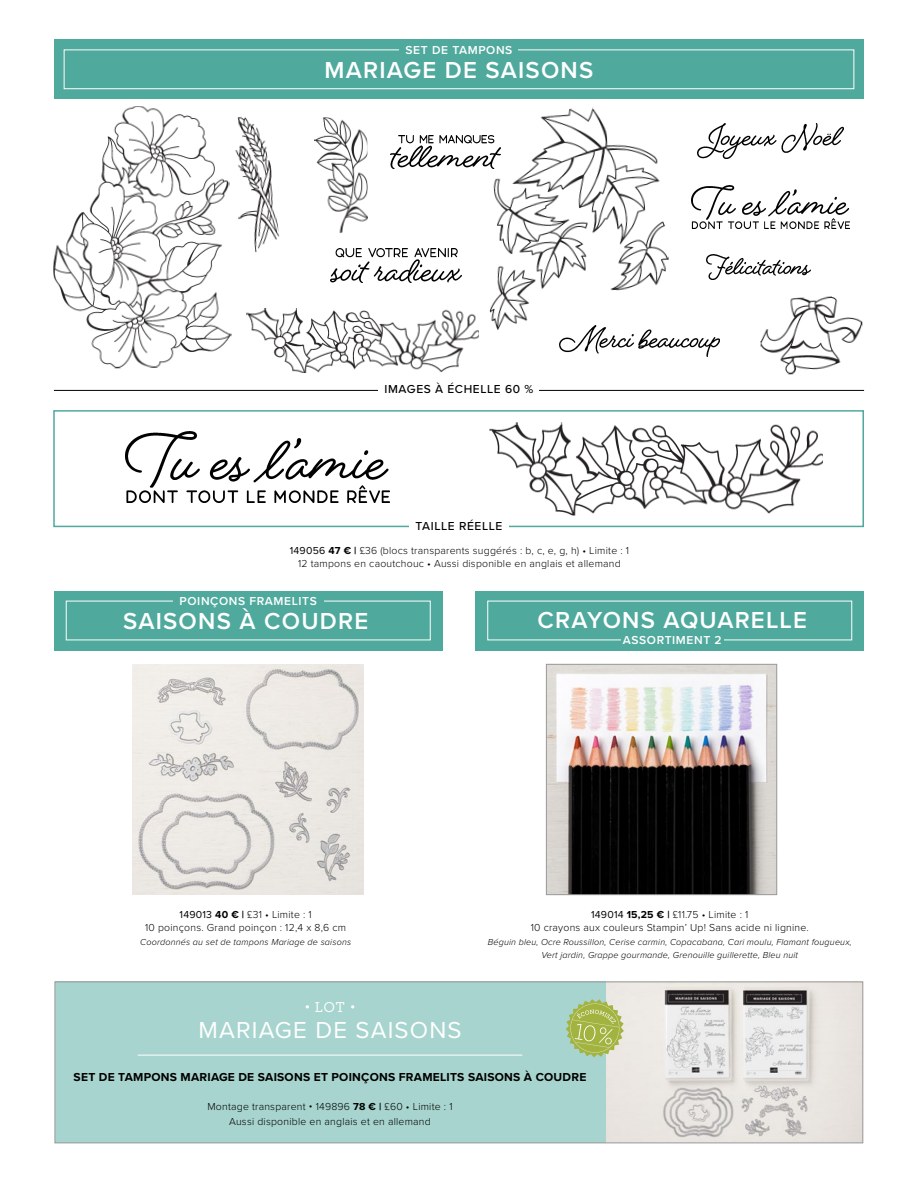
<style>
.page{position:relative;width:918px;height:1188px;background:#fff}
.page>*{position:absolute;margin:0;border:0;box-sizing:border-box;transform-origin:0 0}
.t1{font:600 24px "Proxima Nova A";letter-spacing:.05em;color:#fff}
.t2{font:24px "Proxima Nova";letter-spacing:.05em;color:#fff}
.t3{font:500 15px "Archer";color:#fff}
.t4{font:700 12px "Proxima Nova";letter-spacing:.02em;color:#000}
.t5{font:600 12px "Proxima Nova A";letter-spacing:.05em;color:#fff}
.t6{font:500 12px "Proxima Nova A";letter-spacing:.05em;color:#000}
.t7{font:300 10.5px/13.5px "Proxima Nova";letter-spacing:.02em;color:#000;text-align:center}
.t8{font:italic 300 9px/13.5px "Proxima Nova";letter-spacing:.02em;color:#000;text-align:center}
.s1{font-weight:400}
.s2{font-weight:700}
.s3{font-family:"Proxima Nova A";font-weight:400}
</style>
<div class="page">
<img style="left:605px;top:984px;width:256px;height:157px">
<div style="left:54px;top:591px;width:388px;height:60px;background:#4fa99d"></div>
<div style="left:476px;top:591px;width:388px;height:60px;background:#4fa99d"></div>
<img style="left:548px;top:666px;width:227px;height:227px">
<div style="left:546px;top:664px;width:231px;height:231px;border:1px solid #999"></div>
<div style="left:54px;top:39px;width:810px;height:60px;background:#4fa99d"></div>
<div style="left:64px;top:50px;width:790px;height:39px;border:1px solid #fff"></div>
<div style="left:400px;top:45px;width:118px;height:13px;background:#4fa99d"></div>
<img style="left:489px;top:422px;width:334px;height:94px">
<div style="left:53px;top:410px;width:811px;height:117px;border:2px solid #4fa99d"></div>
<div style="left:409px;top:521px;width:100px;height:14px;background:#fff"></div>
<img style="left:489px;top:107px;width:180px;height:223px">
<img style="left:760px;top:296px;width:103px;height:79px">
<img style="left:246px;top:308px;width:233px;height:65px">
<img style="left:53px;top:106px;width:179px;height:263px">
<img style="left:227px;top:114px;width:53px;height:140px">
<img style="left:314px;top:117px;width:54px;height:116px">
<hr style="left:54px;top:390px;width:810px;height:1px;background:#000">
<div style="left:379px;top:384px;width:160px;height:11px;background:#fff"></div>
<div style="left:55px;top:982px;width:550px;height:161px;background:#a7d4ce"></div>
<div style="left:55px;top:982px;width:808px;height:161px;border:1px solid #999"></div>
<hr style="left:138px;top:1055px;width:384px;height:1px;background:#fff">
<img style="left:133px;top:664px;width:231px;height:231px">
<img style="left:390px;top:135px;width:111px;height:34px">
<img style="left:707px;top:254px;width:104px;height:25px">
<img style="left:697px;top:123px;width:146px;height:36px">
<img style="left:691px;top:186px;width:159px;height:42px">
<img style="left:330px;top:248px;width:132px;height:34px">
<img style="left:560px;top:325px;width:160px;height:31px">
<img style="left:125px;top:432px;width:265px;height:71px">
<svg style="left:566px;top:999px;width:58px;height:58px;background:#b3c479"></svg>
<p class="t5" style="left:406px;top:41px;width:108px">SET DE TAMPONS</p>
<p class="t1" style="left:325px;top:52px;width:270px">MARIAGE DE SAISONS</p>
<p class="t6" style="left:385px;top:381px;width:150px">IMAGES À ÉCHELLE 60 %</p>
<p class="t6" style="left:416px;top:517px;width:88px">TAILLE RÉELLE</p>
<p class="t7" style="left:290px;top:543px;width:341px"><span class="s1">149056</span> <span class="s2">47 € |</span> £36 (blocs transparents suggérés : b, c, e, g, h) • Limite : 1</p>
<p class="t7" style="left:298px;top:557px;width:324px">12 tampons en caoutchouc • Aussi disponible en anglais et allemand</p>
<p class="t5" style="left:180px;top:592px;width:139px">POINÇONS FRAMELITS</p>
<p class="t1" style="left:123px;top:603px;width:246px">SAISONS À COUDRE</p>
<p class="t1" style="left:538px;top:602px;width:271px">CRAYONS AQUARELLE</p>
<p class="t5" style="left:623px;top:631px;width:100px">ASSORTIMENT 2</p>
<p class="t7" style="left:145px;top:907px;width:203px"><span class="s1">149013</span> <span class="s2">40 € |</span> £31 • Limite : 1<br>10 poinçons. Grand poinçon : 12,4 x 8,6 cm</p>
<p class="t8" style="left:140px;top:935px;width:213px">Coordonnés au set de tampons Mariage de saisons</p>
<p class="t3" style="left:305px;top:996px;width:52px"><span class="s3">•</span> LOT <span class="s3">•</span></p>
<p class="t2" style="left:198px;top:1012px;width:265px">MARIAGE DE SAISONS</p>
<p class="t7" style="left:591px;top:907px;width:159px"><span class="s1">149014</span> <span class="s2">15,25 € |</span> £11.75 • Limite : 1</p>
<p class="t7" style="left:531px;top:921px;width:280px">10 crayons aux couleurs Stampin’ Up! Sans acide ni lignine.</p>
<p class="t8" style="left:488px;top:935px;width:366px">Béguin bleu, Ocre Roussillon, Cerise carmin, Copacabana, Cari moulu, Flamant fougueux,<br>Vert jardin, Grappe gourmande, Grenouille guillerette, Bleu nuit</p>
<p class="t4" style="left:74px;top:1069px;width:514px">SET DE TAMPONS MARIAGE DE SAISONS ET POINÇONS FRAMELITS SAISONS À COUDRE</p>
<p class="t7" style="left:207px;top:1099px;width:247px;line-height:14.4px">Montage transparent • 149896 <span class="s2">78 € |</span> £60 • Limite : 1<br>Aussi disponible en anglais et en allemand</p>
</div>
